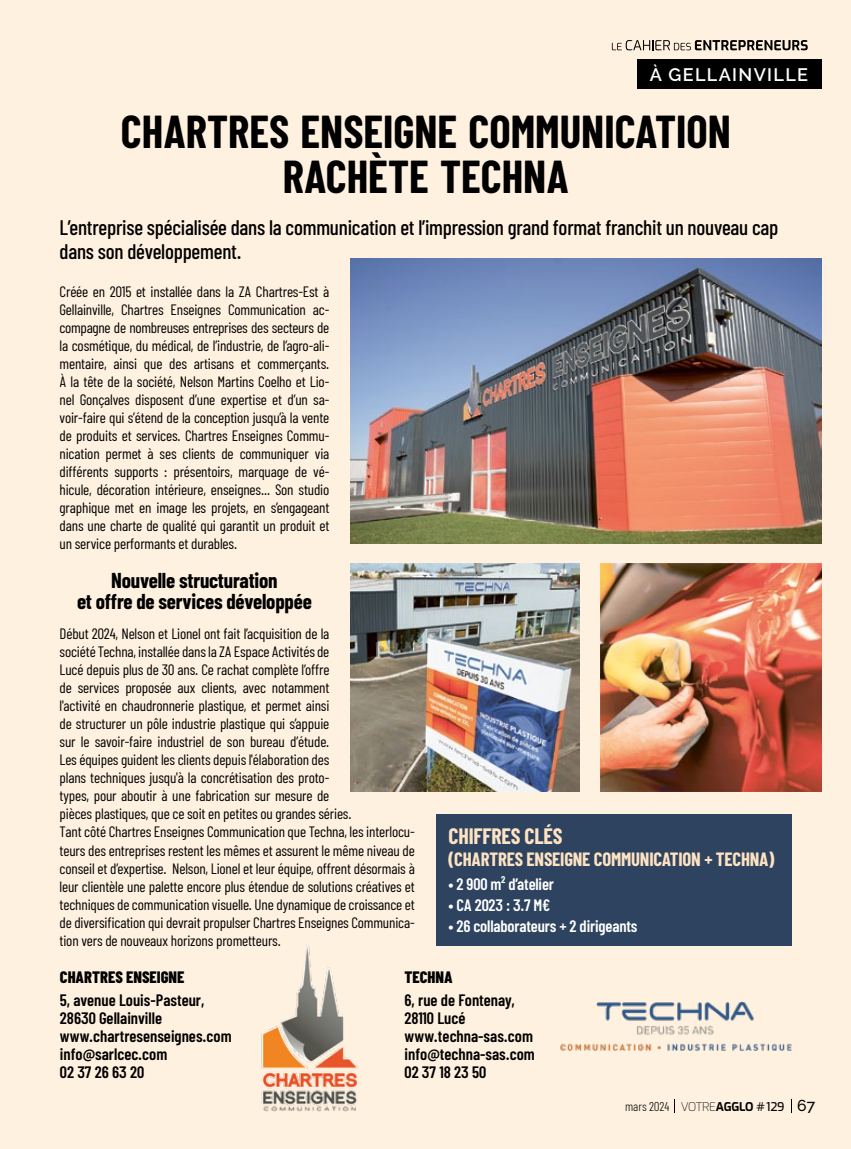
<style>
.page{position:relative;width:851px;height:1149px;background:#fff}
.page>*{position:absolute;margin:0;border:0;box-sizing:border-box;transform-origin:0 0}
.t1{font:700 45px/45px "Barlow Condensed";color:#000;text-align:center}
.t2{font:700 21.75px "Barlow Condensed";letter-spacing:-.01em;color:#fee3c2}
.t3{font:500 21px/24px "Barlow Condensed";letter-spacing:-.01em;color:#000}
.t4{font:700 21px/21px "Barlow Condensed";letter-spacing:-.01em;color:#000;text-align:center}
.t5{font:700 18.75px "Barlow Condensed";letter-spacing:-.01em;color:#fee3c2}
.t6{font:600 18px "Raleway";letter-spacing:.075em;color:#fff}
.t7{font:600 16.5px/18px "Barlow Condensed";color:#000}
.t8{font:600 16.5px "Barlow Condensed";letter-spacing:-.01em;color:#fff}
.t9{font:800 16.5px "Barlow Condensed";color:#000}
.t10{font:15px/18px "Barlow Condensed";letter-spacing:-.01em;color:#000;text-align:justify}
.t11{font:300 12.75px "Barlow Condensed";color:#000}
.s1{font-family:"Exo";font-weight:200;font-size:12px}
.s2{font-family:"Exo";font-weight:700;font-size:12px}
.s3{font-family:"Exo";font-weight:500;font-size:12px}
.s4{font-family:"Raleway";font-weight:500;font-size:15.75px}
</style>
<div class="page">
<div style="left:0;top:0;width:850px;height:1148px;background:#fff1df"></div>
<div style="left:637px;top:60px;width:184px;height:29px;background:#000"></div>
<svg style="left:674px;top:1099px;width:1px;height:13px"></svg>
<div style="left:436px;top:814px;width:355px;height:131px;background:#2d435f"></div>
<img style="left:350px;top:259px;width:471px;height:284px">
<img style="left:350px;top:563px;width:229px;height:228px">
<img style="left:560px;top:1001px;width:232px;height:50px">
<img style="left:600px;top:563px;width:221px;height:228px">
<svg style="left:611px;top:40px;width:196px;height:10px"></svg>
<img style="left:261px;top:944px;width:98px;height:168px">
<p class="t6" style="left:649px;top:65px;width:160px">À GELLAINVILLE</p>
<h1 class="t1" style="left:121px;top:108px;width:611px">CHARTRES ENSEIGNE COMMUNICATION<br>RACHÈTE TECHNA</h1>
<h3 class="t3" style="left:60px;top:215px;width:720px">L’entreprise spécialisée dans la communication et l’impression grand format franchit un nouveau cap dans son développement.</h3>
<p class="t10" style="left:60px;top:282px;width:271px">Créée en 2015 et installée dans la ZA Chartres-Est à Gellainville, Chartres Enseignes Communication ac&shy;compagne de nombreuses entreprises des secteurs de la cosmétique, du médical, de l’industrie, de l’agro-ali&shy;mentaire, ainsi que des artisans et commerçants.<br>À la tête de la société, Nelson Martins Coelho et Lio&shy;nel Gonçalves disposent d’une expertise et d’un sa&shy;voir-faire qui s’étend de la conception jusqu’à la vente de produits et services. Chartres Enseignes Commu&shy;nication permet à ses clients de communiquer via différents supports : présentoirs, marquage de vé&shy;hicule, décoration intérieure, enseignes... Son studio graphique met en image les projets, en s’engageant dans une charte de qualité qui garantit un produit et un service performants et durables.</p>
<h3 class="t4" style="left:77px;top:569px;width:236px">Nouvelle structuration<br>et offre de services développée</h3>
<p class="t10" style="left:60px;top:624px;width:357px;text-align:left">Début 2024, Nelson et Lionel ont fait l’acquisition de la<br>société Techna, installée dans la ZA Espace Activités de<br>Lucé depuis plus de 30 ans. Ce rachat complète l’offre<br>de services proposée aux clients, avec notamment<br>l'activité en chaudronnerie plastique, et permet ainsi<br>de structurer un pôle industrie plastique qui s’appuie<br>sur le savoir-faire industriel de son bureau d’étude.<br>Les équipes guident les clients depuis l'élaboration des<br>plans techniques jusqu'à la concrétisation des proto-<br>types, pour aboutir à une fabrication sur mesure de<br>pièces plastiques, que ce soit en petites ou grandes séries.<br>Tant côté Chartres Enseignes Communication que Techna, les interlocu&shy;teurs des entreprises restent les mêmes et assurent le même niveau de conseil et d’expertise. Nelson, Lionel et leur équipe, offrent désormais à leur clientèle une palette encore plus étendue de solutions créatives et techniques de communication visuelle. Une dynamique de croissance et de diversification qui devrait propulser Chartres Enseignes Communica&shy;tion vers de nouveaux horizons prometteurs.</p>
<p class="t9" style="left:60px;top:966px;width:126px">CHARTRES ENSEIGNE</p>
<p class="t7" style="left:60px;top:989px;width:173px">5, avenue Louis-Pasteur,<br>28630 Gellainville www.chartresenseignes.com info@sarlcec.com<br>02 37 26 63 20</p>
<h2 class="t2" style="left:448px;top:822px;width:115px">CHIFFRES CLÉS</h2>
<p class="t5" style="left:448px;top:847px;width:327px">(CHARTRES ENSEIGNE COMMUNICATION + TECHNA)</p>
<p class="t8" style="left:448px;top:873px;width:107px">• 2 900 m² d’atelier</p>
<p class="t8" style="left:448px;top:894px;width:103px">• CA 2023 : 3.7 M€</p>
<p class="t8" style="left:448px;top:915px;width:190px">• 26 collaborateurs + 2 dirigeants</p>
<p class="t9" style="left:404px;top:966px;width:50px">TECHNA</p>
<p class="t7" style="left:404px;top:989px;width:132px">6, rue de Fontenay,<br>28110 Lucé www.techna-sas.com info@techna-sas.com<br>02 37 18 23 50</p>
<p class="t11" style="left:625px;top:1098px;width:192px">mars 2024 <span class="s1">VOTRE</span><span class="s2">AGGLO</span> <span class="s3"># 129</span> <span class="s4">67</span></p>
</div>
